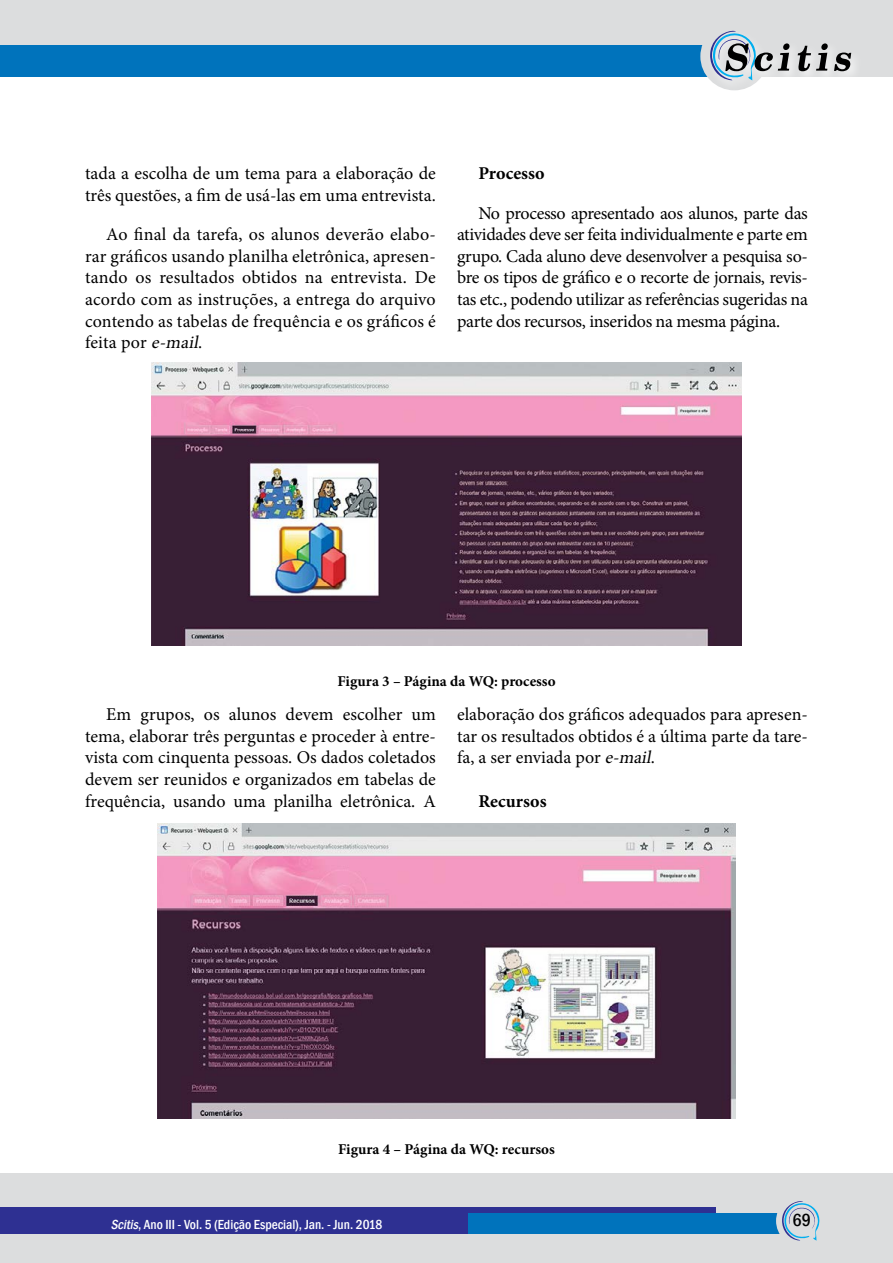
<style>
.page{position:relative;width:893px;height:1263px;background:#fff}
.page>*{position:absolute;margin:0;border:0;box-sizing:border-box;transform-origin:0 0}
.t1{font:18px/21.6px "Minion Pro";color:#000;text-align:justify}
.t2{font:700 18px "Minion Pro";color:#000}
.t3{font:500 condensed 18px "Franklin Gothic";color:#000}
.t4{font:700 15px "Minion Pro";color:#000}
.t5{font:500 condensed 13.5px "Franklin Gothic";color:#fff}
.s1{font-style:italic}
</style>
<div class="page">
<div style="left:0;top:0;width:893px;height:77px;background:#dcddde"></div>
<div style="left:0;top:45px;width:733px;height:32px;background:#0073bc"></div>
<div style="left:0;top:1174px;width:893px;height:89px;background:#dcddde"></div>
<div style="left:0;top:1208px;width:715px;height:26px;background:#2e3092"></div>
<div style="left:468px;top:1214px;width:312px;height:20px;background:#0073bc"></div>
<div style="left:700px;top:22px;width:68px;height:68px;background:#dcddde;border-radius:50%"></div>
<svg style="left:776px;top:1201px;width:44px;height:40px"></svg>
<div style="left:707px;top:27px;width:156px;height:65px;background:#fff;opacity:.75"></div>
<svg style="left:834px;top:53px;width:17px;height:18px"></svg>
<svg style="left:798px;top:43px;width:30px;height:28px"></svg>
<svg style="left:709px;top:30px;width:81px;height:50px"></svg>
<img style="left:152px;top:363px;width:589px;height:283px">
<img style="left:158px;top:824px;width:577px;height:294px">
<p class="t1" style="left:85px;top:162px;width:352px">tada a escolha de um tema para a elaboração de três questões, a fim de usá-las em uma entrevista.</p>
<p class="t1" style="left:85px;top:224px;width:352px;text-indent:21px">Ao final da tarefa, os alunos deverão elabo&shy;rar gráficos usando planilha eletrônica, apresen&shy;tando os resultados obtidos na entrevista. De acordo com as instruções, a entrega do arquivo contendo as tabelas de frequência e os gráficos é feita por <span class="s1">e-mail</span>.</p>
<p class="t2" style="left:478px;top:160px;width:68px">Processo</p>
<p class="t1" style="left:457px;top:202px;width:352px;text-indent:21px">No processo apresentado aos alunos, parte das atividades deve ser feita individualmente e parte em grupo. Cada aluno deve desenvolver a pesquisa so&shy;bre os tipos de gráfico e o recorte de jornais, revis&shy;tas etc., podendo utilizar as referências sugeridas na parte dos recursos, inseridos na mesma página.</p>
<p class="t4" style="left:337px;top:670px;width:220px">Figura 3 – Página da WQ: processo</p>
<p class="t1" style="left:85px;top:704px;width:352px;text-indent:21px">Em grupos, os alunos devem escolher um tema, elaborar três perguntas e proceder à entre&shy;vista com cinquenta pessoas. Os dados coletados devem ser reunidos e organizados em tabelas de frequência, usando uma planilha eletrônica. A</p>
<p class="t1" style="left:457px;top:704px;width:352px">elaboração dos gráficos adequados para apresen&shy;tar os resultados obtidos é a última parte da tare&shy;fa, a ser enviada por <span class="s1">e-mail</span>.</p>
<p class="t2" style="left:478px;top:788px;width:70px">Recursos</p>
<p class="t4" style="left:338px;top:1139px;width:218px">Figura 4 – Página da WQ: recursos</p>
<p class="t5" style="left:111px;top:1215px;width:273px"><span class="s1">Scitis</span>, Ano III - Vol. 5 (Edição Especial), Jan. - Jun. 2018</p>
<p class="t3" style="left:793px;top:1208px;width:20px">69</p>
</div>
